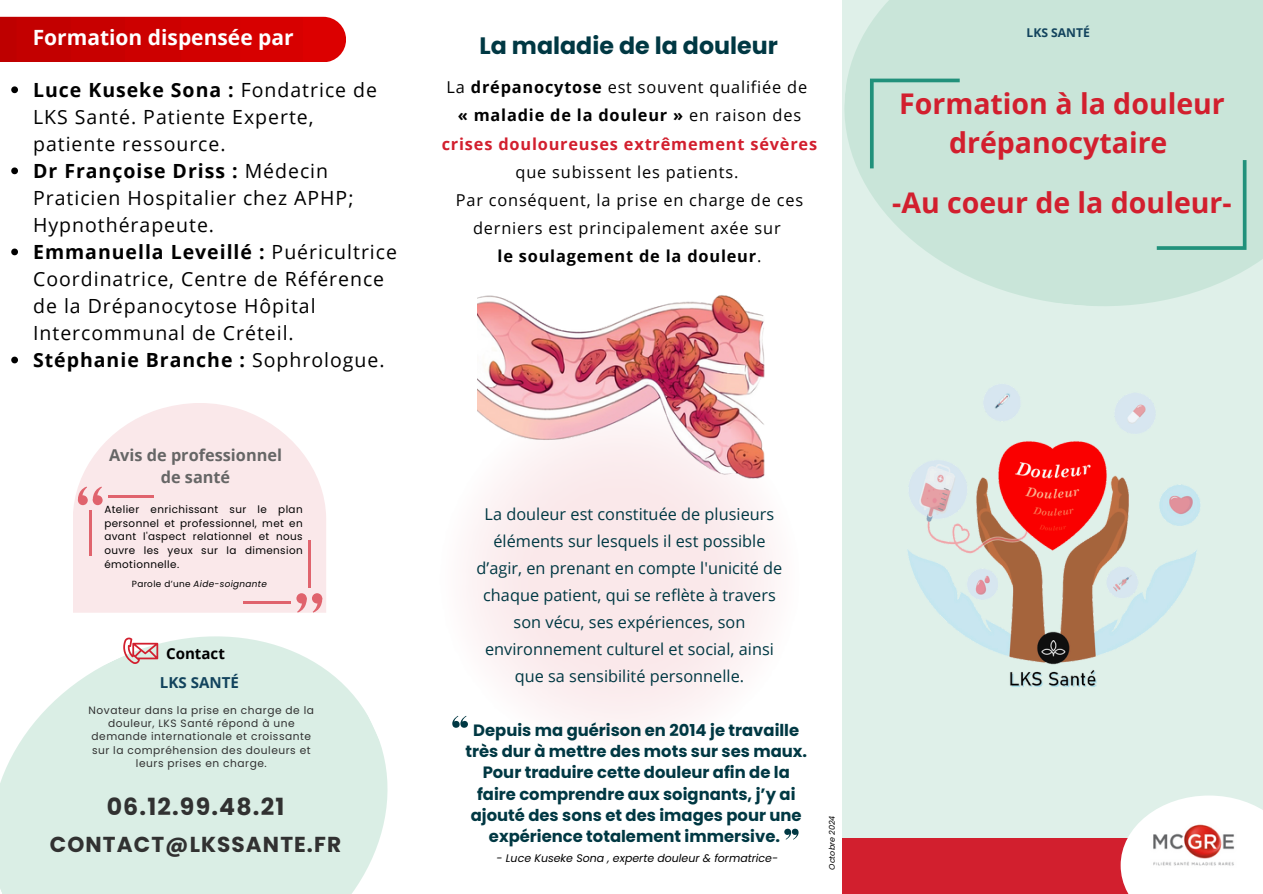
<style>
.page{position:relative;width:1263px;height:894px;background:#fff}
.page>*{position:absolute;margin:0;border:0;box-sizing:border-box;transform-origin:0 0}
.t1{font:700 28.5px/39.3px "Open Sans";color:#d21f2e;text-align:center}
.t2{font:700 23.7px "Poppins";color:#003843}
.t3{font:700 23.7px "Poppins";letter-spacing:.05em;color:#313131}
.t4{font:700 21.6px "Poppins";letter-spacing:.05em;color:#313131}
.t5{font:700 21px "Open Sans";color:#fff}
.t6{font:19.5px/27px "Open Sans";letter-spacing:.05em;color:#000}
.t7{font:700 19.5px "Open Sans";letter-spacing:.05em;color:#000}
.t8{font:700 16.35px/21.3px "Poppins";color:#003843;text-align:center}
.t9{font:16.35px/28.2px "Open Sans";letter-spacing:.05em;color:#000;text-align:center}
.t10{font:700 16.35px/28.2px "Open Sans";letter-spacing:.05em;color:#d21f2e;text-align:center}
.t11{font:700 16.35px/22.2px "Open Sans";color:#666;text-align:center}
.t12{font:700 16.35px "Open Sans";letter-spacing:.05em;color:#000}
.t13{font:16.2px/27px "Open Sans";color:#003843;text-align:center}
.t14{font:700 15.15px "Open Sans";color:#12435d}
.t15{font:700 15.15px "Open Sans";color:#000}
.t16{font:700 12.15px "Open Sans";color:#12435d}
.t17{font:italic 10.95px "Poppins";color:#000}
.t18{font:10.65px/13.2px "Poppins";letter-spacing:.05em;color:#313131;text-align:center}
.t19{font:10.35px/13.8px "Poppins";letter-spacing:.035em;color:#000;text-align:justify}
.t20{font:italic 8.85px "Poppins";letter-spacing:.035em;color:#000}
.t21{font:italic 7.95px "Poppins";color:#000}
.s1{font-weight:700}
.s2{font-weight:400}
.s3{font-style:normal}
.s4{color:#000}
.s5{font-weight:400;color:#000}
</style>
<div class="page">
<svg style="left:454px;top:487px;width:318px;height:243px;fill:#faeced"></svg>
<div style="left:842px;top:0;width:421px;height:893px;background:#dff0e9"></div>
<div style="left:842px;top:838px;width:421px;height:55px;background:#d21f2e"></div>
<svg style="left:1121px;top:795px;width:142px;height:98px;fill:#fff"></svg>
<img style="left:1150px;top:821px;width:89px;height:52px">
<svg style="left:844px;top:0;width:419px;height:306px;fill:#c9e5d9"></svg>
<img style="left:0;top:17px;width:346px;height:45px">
<svg style="left:0;top:612px;width:388px;height:281px;fill:#daeee5"></svg>
<svg style="left:123px;top:637px;width:35px;height:26px"></svg>
<img style="left:477px;top:295px;width:288px;height:192px">
<svg style="left:452px;top:715px;width:16px;height:12px"></svg>
<svg style="left:784px;top:828px;width:15px;height:11px"></svg>
<svg style="left:73px;top:403px;width:253px;height:209px;fill:#fae8ea"></svg>
<svg style="left:93px;top:495px;width:10px;height:10px"></svg>
<svg style="left:78px;top:495px;width:10px;height:10px"></svg>
<svg style="left:77px;top:486px;width:25px;height:17px"></svg>
<hr style="left:89px;top:510px;width:2px;height:46px;background:#e0636d">
<hr style="left:108px;top:495px;width:45px;height:2px;background:#e0636d">
<svg style="left:297px;top:594px;width:26px;height:18px"></svg>
<hr style="left:308px;top:540px;width:3px;height:47px;background:#e0636d">
<hr style="left:243px;top:601px;width:48px;height:2px;background:#e0636d">
<svg style="left:870px;top:79px;width:90px;height:89px"></svg>
<svg style="left:1157px;top:160px;width:89px;height:89px"></svg>
<img style="left:907px;top:393px;width:293px;height:294px">
<svg style="left:11px;top:86px;width:7px;height:7px"></svg>
<svg style="left:11px;top:167px;width:7px;height:7px"></svg>
<svg style="left:11px;top:248px;width:7px;height:7px"></svg>
<svg style="left:11px;top:356px;width:7px;height:7px"></svg>
<p class="t5" style="left:33px;top:22px;width:262px">Formation dispensée par</p>
<p class="t6" style="left:33px;top:75px;width:345px"><span class="s1">Luce Kuseke Sona :</span> Fondatrice de<br>LKS Santé. Patiente Experte, patiente ressource.</p>
<p class="t6" style="left:33px;top:156px;width:322px"><span class="s1">Dr Françoise Driss :</span> Médecin<br>Praticien Hospitalier chez APHP;<br>Hypnothérapeute.</p>
<p class="t6" style="left:33px;top:237px;width:365px"><span class="s1">Emmanuella Leveillé :</span> Puéricultrice<br>Coordinatrice, Centre de Référence de la Drépanocytose Hôpital<br>Intercommunal de Créteil.</p>
<p class="t7" style="left:33px;top:346px;width:353px">Stéphanie Branche : <span class="s2">Sophrologue.</span></p>
<p class="t11" style="left:109px;top:443px;width:175px">Avis de professionnel de santé</p>
<p class="t19" style="left:104px;top:502px;width:200px">Atelier enrichissant sur le plan personnel et professionnel, met en avant l'aspect relationnel et nous ouvre les yeux sur la dimension émotionnelle.</p>
<p class="t20" style="left:132px;top:577px;width:137px"><span class="s3">Parole d’une</span> Aide-soignante</p>
<p class="t15" style="left:166px;top:642px;width:60px">Contact</p>
<p class="t14" style="left:160px;top:671px;width:81px">LKS SANTÉ</p>
<p class="t18" style="left:89px;top:703px;width:227px">Novateur dans la prise en charge de la douleur, LKS Santé répond à une demande internationale et croissante sur la compréhension des douleurs et leurs prises en charge.</p>
<p class="t3" style="left:107px;top:789px;width:179px">06.12.99.48.21</p>
<p class="t4" style="left:50px;top:829px;width:293px">CONTACT@LKSSANTE.FR</p>
<p class="t2" style="left:480px;top:29px;width:300px">La maladie de la douleur</p>
<p class="t9" style="left:447px;top:73px;width:362px">La <span class="s1">drépanocytose</span> est souvent qualifiée de</p>
<h6 class="t10" style="left:442px;top:101px;width:377px"><span class="s4">« maladie de la douleur »</span> <span class="s5">en raison des </span>crises douloureuses extrêmement sévères <span class="s5">que subissent les patients.</span></h6>
<p class="t9" style="left:456px;top:185px;width:349px">Par conséquent, la prise en charge de ces derniers est principalement axée sur</p>
<h2 class="t12" style="left:498px;top:244px;width:265px">le soulagement de la douleur<span class="s2">.</span></h2>
<p class="t13" style="left:477px;top:500px;width:307px">La douleur est constituée de plusieurs éléments sur lesquels il est possible d’agir, en prenant en compte l'unicité de chaque patient, qui se reflète à travers son vécu, ses expériences, son environnement culturel et social, ainsi que sa sensibilité personnelle.</p>
<p class="t8" style="left:465px;top:719px;width:343px">Depuis ma guérison en 2014 je travaille très dur à mettre des mots sur ses maux.<br>Pour traduire cette douleur afin de la faire comprendre aux soignants, j’y ai ajouté des sons et des images pour une expérience totalement immersive.</p>
<p class="t17" style="left:497px;top:849px;width:283px">- Luce Kuseke Sona , experte douleur &amp; formatrice-</p>
<p class="t21" style="left:826px;top:869px;width:56px;rotate:-90deg">Octobre 2024</p>
<p class="t16" style="left:1026px;top:24px;width:65px">LKS SANTÉ</p>
<p class="t1" style="left:899px;top:83px;width:327px">Formation à la douleur drépanocytaire</p>
<p class="t1" style="left:892px;top:183px;width:341px">-Au coeur de la douleur-</p>
</div>
